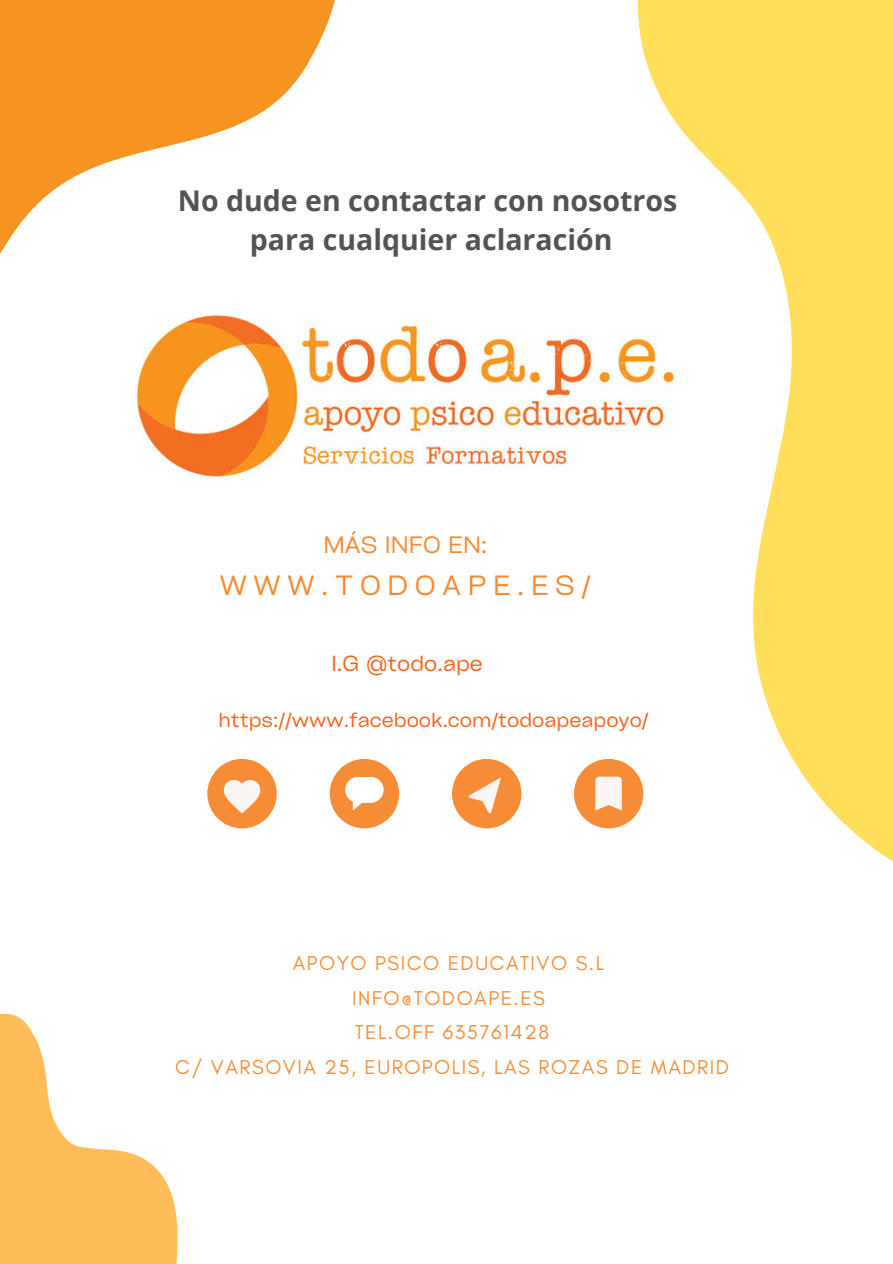
<style>
.page{position:relative;width:893px;height:1264px;background:#fff}
.page>*{position:absolute;margin:0;border:0;box-sizing:border-box;transform-origin:0 0}
.t1{font:700 28.5px/39.3px "Open Sans";color:#545252;text-align:center}
.t2{font:26.7px "Cy Grotesk Key";letter-spacing:.25em;color:#f78c37}
.t3{font:22.65px "Cy Grotesk Key";color:#f78c37}
.t4{font:21px "Cy Grotesk Key";color:#f6651e}
.t5{font:20.4px/34.8px "Glacial Indifference";letter-spacing:.075em;color:#f78c37;text-align:center}
.t6{font:19.5px "Cy Grotesk Key";color:#f6651e}
</style>
<div class="page">
<svg style="left:0;top:0;width:335px;height:254px;fill:#f69422"></svg>
<svg style="left:0;top:1013px;width:178px;height:250px;fill:#ffbd59"></svg>
<svg style="left:619px;top:0;width:273px;height:861px;fill:#ffde59"></svg>
<img style="left:136px;top:307px;width:548px;height:179px">
<div style="left:207px;top:759px;width:70px;height:69px;background:#f78c37;border-radius:50%"></div>
<svg style="left:224px;top:780px;width:36px;height:33px"></svg>
<div style="left:574px;top:759px;width:69px;height:69px;background:#f78c37;border-radius:50%"></div>
<svg style="left:595px;top:776px;width:26px;height:34px"></svg>
<div style="left:452px;top:759px;width:69px;height:69px;background:#f78c37;border-radius:50%"></div>
<svg style="left:468px;top:768px;width:44px;height:46px"></svg>
<div style="left:329px;top:759px;width:70px;height:69px;background:#f78c37;border-radius:50%"></div>
<svg style="left:345px;top:777px;width:38px;height:26px"></svg>
<h4 class="t1" style="left:178px;top:180px;width:501px">No dude en contactar con nosotros para cualquier aclaración</h4>
<p class="t3" style="left:323px;top:530px;width:165px">MÁS INFO EN:</p>
<h2 class="t2" style="left:220px;top:568px;width:372px">WWW.TODOAPE.ES/</h2>
<h3 class="t4" style="left:331px;top:649px;width:153px">I.G @todo.ape</h3>
<h1 class="t6" style="left:218px;top:707px;width:432px">https://www.facebook.com/todoapeapoyo/</h1>
<p class="t5" style="left:175px;top:945px;width:555px">APOYO PSICO EDUCATIVO S.L<br>INFO@TODOAPE.ES<br>TEL.OFF 635761428<br>C/ VARSOVIA 25, EUROPOLIS, LAS ROZAS DE MADRID</p>
</div>
